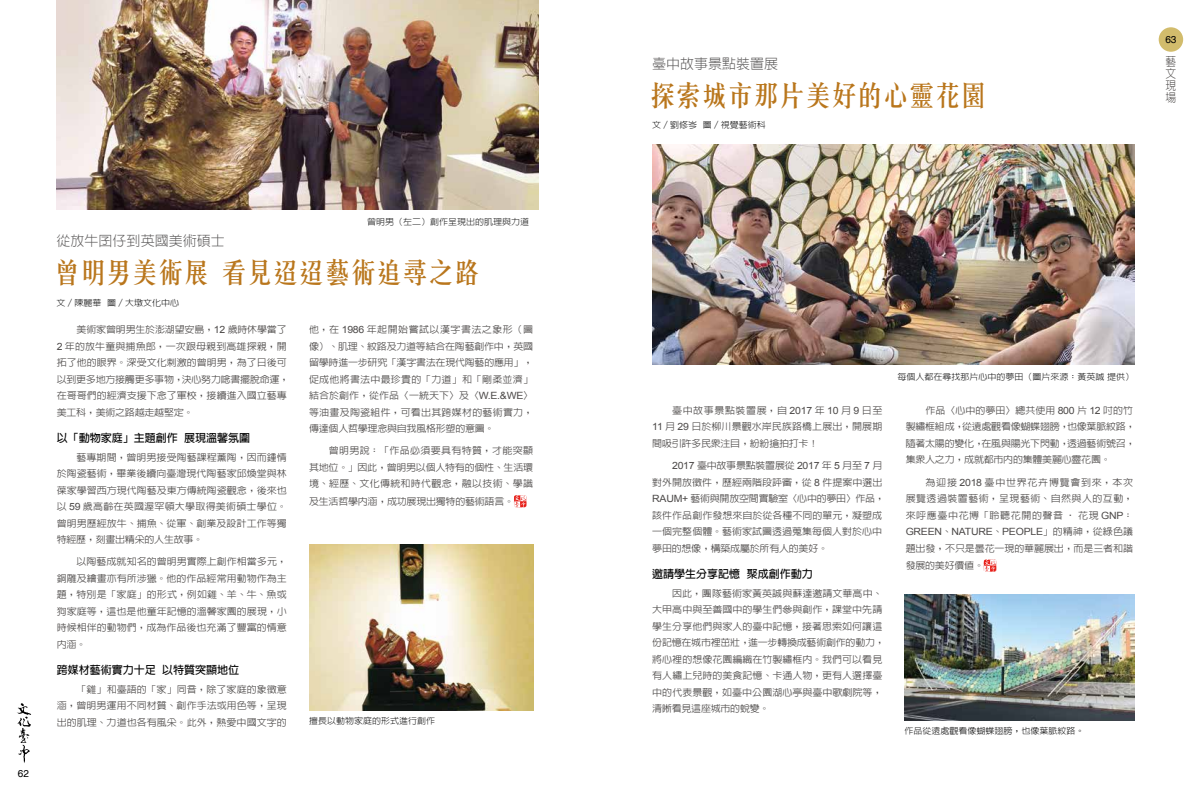
<style>
.page{position:relative;width:1191px;height:794px;background:#fff}
.page>*{position:absolute;margin:0;border:0;box-sizing:border-box;transform-origin:0 0}
.t1{font:500 28px "C Song 3 HK";letter-spacing:-.075em;color:#b9761c}
.t2{font:300 14px "AR Hei B5";color:#595757}
.t3{font:300 12px/12px "AR Hei B5";color:#4c4948;text-align:justify;scale:.9 1}
.t4{font:700 11px "AR Hei B5";color:#000}
.t5{font:10px "Arial";letter-spacing:-.025em;color:#4c4948;scale:1.05 1}
.t6{font:10px "Helvetica";color:#000}
.t7{font:500 9.5px/16.5px "AR Hei B5";color:#4c4948;text-align:justify;scale:1.05 1}
.t8{font:500 9.5px/16.5px "AR Hei B5";letter-spacing:-.025em;color:#4c4948;scale:1.05 1}
.t9{font:300 8.6px "AR Hei B5";color:#000;scale:1.05 1}
.s1{font-family:"Arial";font-weight:400;font-size:10px}
.s2{font-family:"AR Hei B5";font-weight:500;font-size:9.5px}
</style>
<div class="page">
<img style="left:652px;top:144px;width:482px;height:221px">
<img style="left:904px;top:595px;width:230px;height:125px">
<svg style="left:983px;top:559px;width:14px;height:12px"></svg>
<svg style="left:514px;top:495px;width:13px;height:12px"></svg>
<img style="left:57px;top:0;width:482px;height:210px">
<img style="left:309px;top:544px;width:224px;height:166px">
<div style="left:1158px;top:27px;width:25px;height:25px;background:#d2bc6c;border-radius:50%"></div>
<svg style="left:17px;top:703px;width:14px;height:60px"></svg>
<p class="t6" style="left:18px;top:768px;width:13px">62</p>
<p class="t9" style="left:367px;top:217px;width:156px">曾明男（左二）創作呈現出的肌理與力道</p>
<h2 class="t2" style="left:57px;top:234px;width:170px">從放牛囝仔到英國美術碩士</h2>
<h1 class="t1" style="left:53px;top:251px;width:429px">曾明男美術展 看見迢迢藝術追尋之路</h1>
<p class="t7" style="left:309px;top:321px;width:215px">他，在 <span class="s1">1986</span> 年起開始嘗試以漢字書法之象形（圖像）、肌理、紋路及力道等結合在陶藝創作中，英國留學時進一步研究「漢字書法在現代陶藝的應用」，促成他將書法中最珍貴的「力道」和「剛柔並濟」結合於創作，從作品〈一統天下〉及〈<span class="s1">W.E.&amp;WE</span>〉等油畫及陶瓷組件，可看出其跨媒材的藝術實力，傳達個人哲學理念與自我風格形塑的意圖。</p>
<p class="t7" style="left:309px;top:442px;width:215px;text-indent:20px">曾明男說：「作品必須要具有特質，才能突顯其地位。」因此，曾明男以個人特有的個性、生活環境、經歷、文化傳統和時代觀念，融以技術、學識</p>
<p class="t8" style="left:309px;top:493px;width:197px">及生活哲學內涵，成功展現出獨特的藝術語言。</p>
<p class="t9" style="left:57px;top:298px;width:118px">文／陳麗華 圖／大墩文化中心</p>
<p class="t7" style="left:57px;top:321px;width:223px;text-align:left;text-indent:20px">美術家曾明男生於澎湖望安島，<span class="s1">12</span> 歲時休學當了<br><span class="s1">2</span> 年的放牛童與捕魚郎，一次跟母親到高雄探親，開拓了他的眼界。深受文化刺激的曾明男，為了日後可以到更多地方接觸更多事物，決心努力唸書擺脫命運，在哥哥們的經濟支援下念了軍校，接續進入國立藝專美工科，美術之路越走越堅定。</p>
<p class="t4" style="left:57px;top:432px;width:195px">以「動物家庭」主題創作 展現溫馨氛圍</p>
<p class="t7" style="left:57px;top:448px;width:221px;text-indent:20px">藝專期間，曾明男接受陶藝課程薰陶，因而鍾情於陶瓷藝術，畢業後續向臺灣現代陶藝家邱煥堂與林葆家學習西方現代陶藝及東方傳統陶瓷觀念，後來也以 <span class="s1">59</span> 歲高齡在英國渥罕頓大學取得美術碩士學位。曾明男歷經放牛、捕魚、從軍、創業及設計工作等獨特經歷，刻畫出精采的人生故事。</p>
<p class="t7" style="left:57px;top:553px;width:221px;text-indent:20px">以陶藝成就知名的曾明男實際上創作相當多元，銅雕及繪畫亦有所涉獵。他的作品經常用動物作為主題，特別是「家庭」的形式，例如雞、羊、牛、魚或狗家庭等，這也是他童年記憶的溫馨家園的展現，小時候相伴的動物們，成為作品後也充滿了豐富的情意內涵。</p>
<p class="t4" style="left:57px;top:664px;width:184px">跨媒材藝術實力十足 以特質突顯地位</p>
<p class="t7" style="left:57px;top:680px;width:221px;text-indent:20px">「雞」和臺語的「家」同音，除了家庭的象徵意涵，曾明男運用不同材質、創作手法或用色等，呈現出的肌理、力道也各有風采。此外，熱愛中國文字的</p>
<p class="t9" style="left:309px;top:716px;width:121px">擅長以動物家庭的形式進行創作</p>
<h2 class="t2" style="left:652px;top:57px;width:127px">臺中故事景點裝置展</h2>
<h1 class="t1" style="left:648px;top:74px;width:340px">探索城市那片美好的心靈花園</h1>
<p class="t9" style="left:652px;top:121px;width:110px">文／劉修岑 圖／視覺藝術科</p>
<p class="t6" style="left:1165px;top:33px;width:13px">63</p>
<p class="t3" style="left:1165px;top:55px;width:13px">藝文現場</p>
<p class="t7" style="left:652px;top:402px;width:221px;text-indent:20px">臺中故事景點裝置展，自 <span class="s1">2017</span> 年 <span class="s1">10</span> 月 <span class="s1">9</span> 日至<span class="s1">11</span> 月 <span class="s1">29</span> 日於柳川景觀水岸民族路橋上展出，開展期間吸引許多民眾注目，紛紛搶拍打卡！</p>
<p class="t7" style="left:652px;top:457px;width:223px;text-align:left;text-indent:20px"><span class="s1">2017</span> 臺中故事景點裝置展從 <span class="s1">2017</span> 年 <span class="s1">5</span> 月至 <span class="s1">7</span> 月對外開放徵件，歷經兩階段評審，從 <span class="s1">8</span> 件提案中選出<br><span class="s1">RAUM+</span> 藝術與開放空間實驗室〈心中的夢田〉作品，該件作品創作發想來自於從各種不同的單元，凝塑成一個完整個體。藝術家試圖透過蒐集每個人對於心中夢田的想像，構築成屬於所有人的美好。</p>
<p class="t4" style="left:652px;top:568px;width:162px">邀請學生分享記憶 聚成創作動力</p>
<p class="t7" style="left:652px;top:584px;width:223px;text-align:left;text-indent:20px">因此，團隊藝術家黃英誠與蘇達邀請文華高中、大甲高中與至善國中的學生們參與創作，課堂中先請學生分享他們與家人的臺中記憶，接著思索如何讓這份記憶在城市裡茁壯，進一步轉換成藝術創作的動力，將心裡的想像花園編織在竹製繡框內。我們可以看見有人繡上兒時的美食記憶、卡通人物，更有人選擇臺中的代表景觀，如臺中公園湖心亭與臺中歌劇院等，清晰看見這座城市的蛻變。</p>
<p class="t9" style="left:897px;top:373px;width:227px">每個人都在尋找那片心中的夢田（圖片來源：黃英誠提供）</p>
<p class="t8" style="left:905px;top:402px;width:220px;text-indent:20px">作品〈心中的夢田〉總共使用 <span class="s1">800</span> 片 <span class="s1">12</span> 吋的竹製繡框組成，從遠處觀看像蝴蝶翅膀，也像葉脈紋路，隨著太陽的變化，在風與陽光下閃動，透過藝術號召，集眾人之力，成就都市內的集體美麗心靈花園。</p>
<p class="t7" style="left:905px;top:474px;width:218px;text-indent:20px">為迎接 <span class="s1">2018</span> 臺中世界花卉博覽會到來，本次展覽透過裝置藝術，呈現藝術、自然與人的互動，來呼應臺中花博「聆聽花開的聲音 • 花現 <span class="s1">GNP</span>：</p>
<p class="t5" style="left:905px;top:525px;width:218px">GREEN<span class="s2">、</span>NATURE<span class="s2">、</span>PEOPLE<span class="s2">」的精神，從綠色議</span></p>
<p class="t7" style="left:905px;top:539px;width:218px;line-height:17.5px">題出發，不只是曇花一現的華麗展出，而是三者和諧發展的美好價值。</p>
<p class="t9" style="left:904px;top:726px;width:173px">作品從遠處觀看像蝴蝶翅膀，也像葉脈紋路。</p>
</div>
